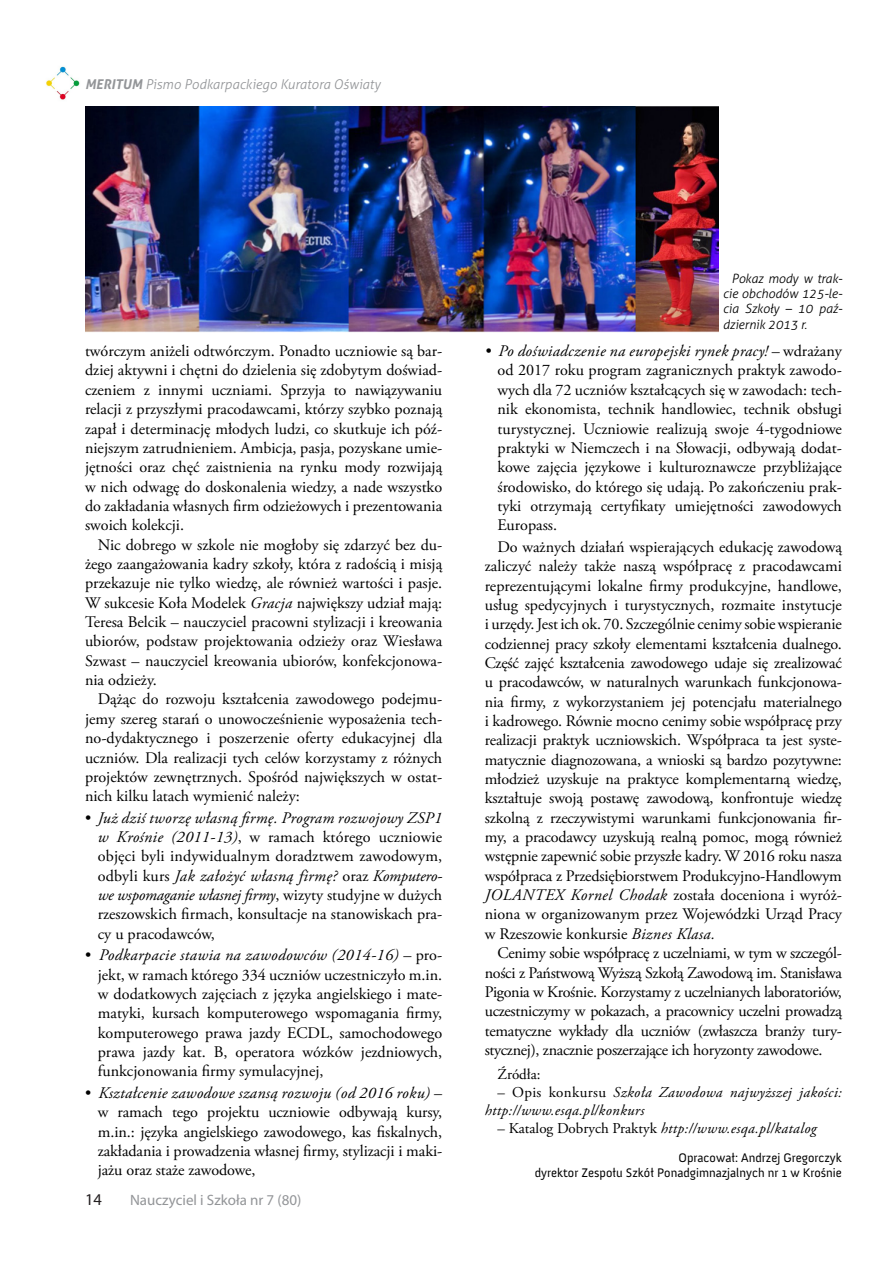
<style>
.page{position:relative;width:893px;height:1263px;background:#fff}
.page>*{position:absolute;margin:0;border:0;box-sizing:border-box;transform-origin:0 0}
.t1{font:16.5px "Myriad Pro";color:#231f20}
.tekst_publikacji{font:16.2px/19.4px "Adobe Garamond Pro";color:#000;text-align:justify}
.tekst_publikacji-2{font:italic 16.2px "Adobe Garamond Pro";letter-spacing:.02em;color:#000}
.tekst_publikacji-3{font:italic 15px/18px "Adobe Garamond Pro";letter-spacing:.025em;color:#000}
.t2{font:15px "Myriad Pro";color:#939598}
.tekst_publikacji-4{font:15px "Adobe Garamond Pro";color:#000}
.t3{font:italic 300 13.5px "Aller";color:#939598}
.tekst_publikacji-5{font:12.75px "Anivers";color:#000}
.tekst_publikacji-6{font:italic 300 12.75px/15.3px "Aller";letter-spacing:-.01em;color:#000;text-align:justify}
.s1{font-weight:700}
.s2{font-style:italic}
.s3{font-style:normal}
</style>
<div class="page">
<img style="left:46px;top:66px;width:34px;height:34px">
<img style="left:85px;top:106px;width:634px;height:226px">
<p class="t3" style="left:85px;top:76px;width:297px"><span class="s1">MERITUM</span> Pismo Podkarpackiego Kuratora Oświaty</p>
<p class="tekst_publikacji" style="left:85px;top:342px;width:359px">twórczym aniżeli odtwórczym. Ponadto uczniowie są bar&shy;dziej aktywni i chętni do dzielenia się zdobytym doświad&shy;czeniem z innymi uczniami. Sprzyja to nawiązywaniu relacji z przyszłymi pracodawcami, którzy szybko poznają zapał i determinację młodych ludzi, co skutkuje ich póź&shy;niejszym zatrudnieniem. Ambicja, pasja, pozyskane umie&shy;jętności oraz chęć zaistnienia na rynku mody rozwijają w nich odwagę do doskonalenia wiedzy, a nade wszystko do zakładania własnych firm odzieżowych i prezentowania swoich kolekcji.</p>
<p class="tekst_publikacji" style="left:85px;top:535px;width:359px;text-indent:13px">Nic dobrego w szkole nie mogłoby się zdarzyć bez du&shy;żego zaangażowania kadry szkoły, która z radością i misją przekazuje nie tylko wiedzę, ale również wartości i pasje.<br>W sukcesie Koła Modelek <span class="s2">Gracja</span> największy udział mają:<br>Teresa Belcik – nauczyciel pracowni stylizacji i kreowania ubiorów, podstaw projektowania odzieży oraz Wiesława Szwast – nauczyciel kreowania ubiorów, konfekcjonowa&shy;nia odzieży.</p>
<p class="tekst_publikacji" style="left:85px;top:690px;width:359px;text-indent:13px">Dążąc do rozwoju kształcenia zawodowego podejmu&shy;jemy szereg starań o unowocześnienie wyposażenia tech&shy;no-dydaktycznego i poszerzenie oferty edukacyjnej dla uczniów. Dla realizacji tych celów korzystamy z różnych projektów zewnętrznych. Spośród największych w ostat&shy;nich kilku latach wymienić należy:</p>
<p class="tekst_publikacji-2" style="left:85px;top:808px;width:359px"><span class="s3">•</span> Już dziś tworzę własną firmę. Program rozwojowy ZSP1</p>
<p class="tekst_publikacji" style="left:98px;top:828px;width:346px"><span class="s2">w Krośnie (2011-13)</span>, w ramach którego uczniowie objęci byli indywidualnym doradztwem zawodowym, odbyli kurs <span class="s2">Jak założyć własną firmę?</span> oraz <span class="s2">Komputero&shy;we wspomaganie własnej firmy</span>, wizyty studyjne w dużych rzeszowskich firmach, konsultacje na stanowiskach pra&shy;cy u pracodawców,</p>
<p class="tekst_publikacji-2" style="left:85px;top:945px;width:359px"><span class="s3">•</span> Podkarpacie stawia na zawodowców (2014-16) <span class="s3">– pro-</span></p>
<p class="tekst_publikacji" style="left:98px;top:965px;width:346px">jekt, w ramach którego 334 uczniów uczestniczyło m.in. w dodatkowych zajęciach z języka angielskiego i mate&shy;matyki, kursach komputerowego wspomagania firmy, komputerowego prawa jazdy ECDL, samochodowego prawa jazdy kat. B, operatora wózków jezdniowych, funkcjonowania firmy symulacyjnej,</p>
<p class="tekst_publikacji-2" style="left:85px;top:1083px;width:359px"><span class="s3">•</span> Kształcenie zawodowe szansą rozwoju (od 2016 roku) <span class="s3">–</span></p>
<p class="tekst_publikacji" style="left:98px;top:1103px;width:346px">w ramach tego projektu uczniowie odbywają kursy, m.in.: języka angielskiego zawodowego, kas fiskalnych, zakładania i prowadzenia własnej firmy, stylizacji i maki&shy;jażu oraz staże zawodowe,</p>
<p class="t1" style="left:85px;top:1189px;width:18px">14</p>
<p class="t2" style="left:130px;top:1190px;width:173px">Nauczyciel i Szkoła nr 7 (80)</p>
<p class="tekst_publikacji-6" style="left:723px;top:270px;width:121px;text-indent:9px">Pokaz mody w trak&shy;cie obchodów 125-le&shy;cia Szkoły – 10 paź&shy;dziernik 2013 r.</p>
<p class="tekst_publikacji-2" style="left:485px;top:341px;width:359px">• Po doświadczenie na europejski rynek pracy! <span class="s3">– wdrażany</span></p>
<p class="tekst_publikacji" style="left:497px;top:361px;width:346px">od 2017 roku program zagranicznych praktyk zawodo&shy;wych dla 72 uczniów kształcących się w zawodach: tech&shy;nik ekonomista, technik handlowiec, technik obsługi turystycznej. Uczniowie realizują swoje 4-tygodniowe praktyki w Niemczech i na Słowacji, odbywają dodat&shy;kowe zajęcia językowe i kulturoznawcze przybliżające środowisko, do którego się udają. Po zakończeniu prak&shy;tyki otrzymają certyfikaty umiejętności zawodowych Europass.</p>
<p class="tekst_publikacji" style="left:485px;top:537px;width:359px;text-indent:13px">Do ważnych działań wspierających edukację zawodową zaliczyć należy także naszą współpracę z pracodawcami reprezentującymi lokalne firmy produkcyjne, handlowe, usług spedycyjnych i turystycznych, rozmaite instytucje i urzędy. Jest ich ok. 70. Szczególnie cenimy sobie wspieranie codziennej pracy szkoły elementami kształcenia dualnego.<br>Część zajęć kształcenia zawodowego udaje się zrealizować u pracodawców, w naturalnych warunkach funkcjonowa&shy;nia firmy, z wykorzystaniem jej potencjału materialnego i kadrowego. Równie mocno cenimy sobie współpracę przy realizacji praktyk uczniowskich. Współpraca ta jest syste&shy;matycznie diagnozowana, a wnioski są bardzo pozytywne: młodzież uzyskuje na praktyce komplementarną wiedzę, kształtuje swoją postawę zawodową, konfrontuje wiedzę szkolną z rzeczywistymi warunkami funkcjonowania fir&shy;my, a pracodawcy uzyskują realną pomoc, mogą również wstępnie zapewnić sobie przyszłe kadry. W 2016 roku nasza współpraca z Przedsiębiorstwem Produkcyjno-Handlowym <span class="s2">JOLANTEX Kornel Chodak</span> została doceniona i wyróż&shy;niona w organizowanym przez Wojewódzki Urząd Pracy w Rzeszowie konkursie <span class="s2">Biznes Klasa.</span></p>
<p class="tekst_publikacji" style="left:485px;top:944px;width:359px;text-indent:13px">Cenimy sobie współpracę z uczelniami, w tym w szczegól&shy;ności z Państwową Wyższą Szkołą Zawodową im. Stanisława Pigonia w Krośnie. Korzystamy z uczelnianych laboratoriów, uczestniczymy w pokazach, a pracownicy uczelni prowadzą tematyczne wykłady dla uczniów (zwłaszcza branży tury&shy;stycznej), znacznie poszerzające ich horyzonty zawodowe.</p>
<p class="tekst_publikacji-4" style="left:497px;top:1065px;width:45px">Źródła:</p>
<p class="tekst_publikacji-3" style="left:485px;top:1084px;width:359px;text-indent:13px"><span class="s3">– Opis konkursu</span> Szkoła Zawodowa najwyższej jakości: http://www.esqa.pl/konkurs</p>
<p class="tekst_publikacji-3" style="left:497px;top:1120px;width:321px"><span class="s3">– Katalog Dobrych Praktyk</span> http://www.esqa.pl/katalog</p>
<p class="tekst_publikacji-5" style="left:679px;top:1151px;width:165px">Opracował: Andrzej Gregorczyk</p>
<p class="tekst_publikacji-5" style="left:535px;top:1166px;width:309px">dyrektor Zespołu Szkół Ponadgimnazjalnych nr 1 w Krośnie</p>
</div>
